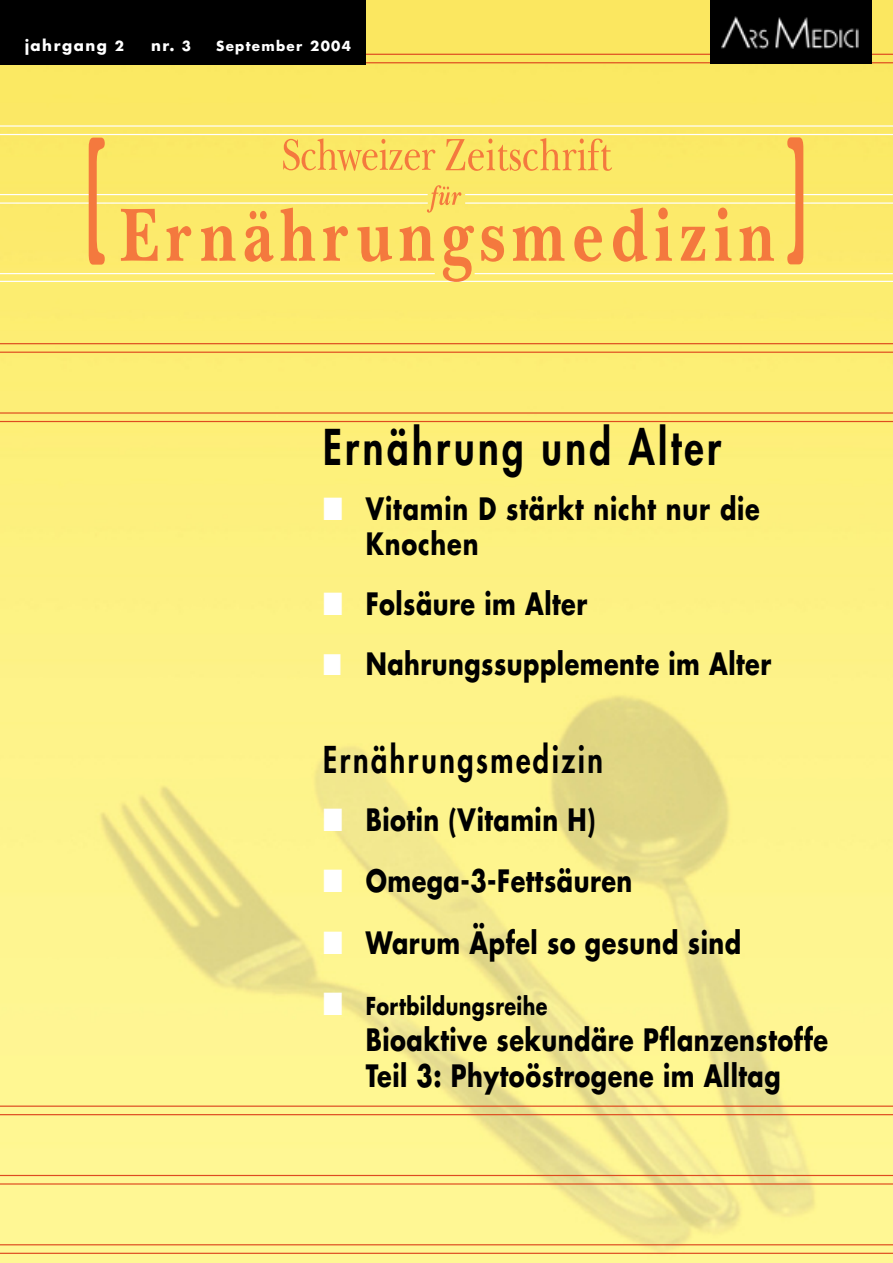
<style>
.page{position:relative;width:893px;height:1263px;background:#fff}
.page>*{position:absolute;margin:0;border:0;box-sizing:border-box;transform-origin:0 0}
.t1{font:800 48px "Futura";letter-spacing:.085em;color:#000;scale:.8 1}
.t2{font:800 36px "Futura";letter-spacing:.085em;color:#000;scale:.8 1}
.t3{font:700 30px/34.5px "Futura";letter-spacing:.02em;color:#000;scale:.8 1}
.t4{font:700 24px "Futura";letter-spacing:.02em;color:#000;scale:.8 1}
.t5{font:700 15px "Futura";letter-spacing:.095em;color:#fff}
.t6{font:700 13.5px "Futura";letter-spacing:.095em;color:#fff}
.s1{font-size:13.5px}
.s2{color:#fff}
</style>
<div class="page">
<img style="left:0;top:0;width:893px;height:1263px">
<hr style="left:0;top:194px;width:428px;height:1px;background:#fff">
<hr style="left:0;top:202px;width:428px;height:2px;background:#fff">
<hr style="left:0;top:281px;width:893px;height:1px;background:#fff">
<hr style="left:0;top:343px;width:893px;height:1px;background:#de4b20">
<hr style="left:0;top:352px;width:893px;height:1px;background:#de4b20">
<hr style="left:0;top:412px;width:893px;height:2px;background:#de4b20">
<hr style="left:0;top:421px;width:893px;height:1px;background:#de4b20">
<hr style="left:0;top:1105px;width:893px;height:2px;background:#de4b20">
<hr style="left:0;top:1114px;width:893px;height:1px;background:#de4b20">
<hr style="left:0;top:1175px;width:893px;height:1px;background:#de4b20">
<hr style="left:0;top:1183px;width:893px;height:1px;background:#de4b20">
<hr style="left:0;top:1244px;width:893px;height:1px;background:#de4b20">
<hr style="left:0;top:1253px;width:893px;height:1px;background:#de4b20">
<hr style="left:465px;top:194px;width:428px;height:1px;background:#fff">
<hr style="left:465px;top:202px;width:428px;height:2px;background:#fff">
<hr style="left:0;top:273px;width:435px;height:1px;background:#fff">
<hr style="left:475px;top:273px;width:418px;height:1px;background:#fff">
<hr style="left:0;top:125px;width:893px;height:2px;background:#fff">
<hr style="left:0;top:134px;width:893px;height:1px;background:#fff">
<hr style="left:0;top:54px;width:893px;height:1px;background:#de4b20">
<hr style="left:0;top:62px;width:893px;height:1px;background:#de4b20">
<div style="left:710px;top:0;width:162px;height:64px;background:#000"></div>
<img style="left:722px;top:17px;width:136px;height:32px">
<div style="left:0;top:0;width:366px;height:65px;background:#000"></div>
<svg style="left:283px;top:138px;width:152px;height:33px;background:#f9d05d"></svg>
<svg style="left:427px;top:185px;width:34px;height:28px"></svg>
<svg style="left:121px;top:209px;width:37px;height:52px;background:#f8b556"></svg>
<svg style="left:167px;top:226px;width:24px;height:35px"></svg>
<svg style="left:201px;top:226px;width:35px;height:35px"></svg>
<svg style="left:245px;top:211px;width:29px;height:51px"></svg>
<svg style="left:281px;top:208px;width:34px;height:53px;background:#f8b656"></svg>
<svg style="left:323px;top:226px;width:25px;height:35px"></svg>
<svg style="left:357px;top:227px;width:35px;height:35px"></svg>
<svg style="left:400px;top:226px;width:34px;height:35px"></svg>
<svg style="left:443px;top:226px;width:31px;height:56px;background:#f8b258"></svg>
<svg style="left:481px;top:226px;width:23px;height:36px"></svg>
<svg style="left:513px;top:226px;width:51px;height:35px;background:#f7ab52"></svg>
<svg style="left:574px;top:226px;width:28px;height:36px"></svg>
<svg style="left:613px;top:208px;width:34px;height:54px;background:#f8b656"></svg>
<svg style="left:656px;top:208px;width:16px;height:53px"></svg>
<svg style="left:681px;top:227px;width:24px;height:34px"></svg>
<svg style="left:715px;top:208px;width:16px;height:53px"></svg>
<svg style="left:740px;top:226px;width:34px;height:35px"></svg>
<svg style="left:445px;top:138px;width:167px;height:33px;background:#f9ce5c"></svg>
<svg style="left:89px;top:138px;width:16px;height:127px;background:#f7a952"></svg>
<svg style="left:787px;top:137px;width:16px;height:127px;background:#f7aa52"></svg>
<p class="t5" style="left:25px;top:39px;width:101px">jahrgang <span class="s1">2</span></p>
<p class="t5" style="left:151px;top:39px;width:41px">nr. <span class="s1">3</span></p>
<p class="t6" style="left:216px;top:40px;width:136px">September 2004</p>
<h1 class="t1" style="left:323px;top:424px;width:499px">Ernährung und Alter</h1>
<p class="t3" style="left:366px;top:495px;width:494px;text-indent:-43px"><span class="s2">■</span> Vitamin D stärkt nicht nur die<br>Knochen</p>
<p class="t3" style="left:323px;top:589px;width:332px"><span class="s2">■</span> Folsäure im Alter</p>
<p class="t3" style="left:323px;top:649px;width:562px"><span class="s2">■</span> Nahrungssupplemente im Alter</p>
<p class="t2" style="left:323px;top:743px;width:351px">Ernährungsmedizin</p>
<p class="t3" style="left:323px;top:805px;width:342px"><span class="s2">■</span> Biotin (Vitamin H)</p>
<p class="t3" style="left:323px;top:866px;width:388px"><span class="s2">■</span> Omega-3-Fettsäuren</p>
<p class="t3" style="left:323px;top:928px;width:524px"><span class="s2">■</span> Warum Äpfel so gesund sind</p>
<p class="t4" style="left:323px;top:995px;width:282px"><span class="s2">■</span> Fortbildungsreihe</p>
<p class="t3" style="left:366px;top:1024px;width:580px;line-height:36px">Bioaktive sekundäre Pflanzenstoffe<br>Teil 3: Phytoöstrogene im Alltag</p>
</div>
